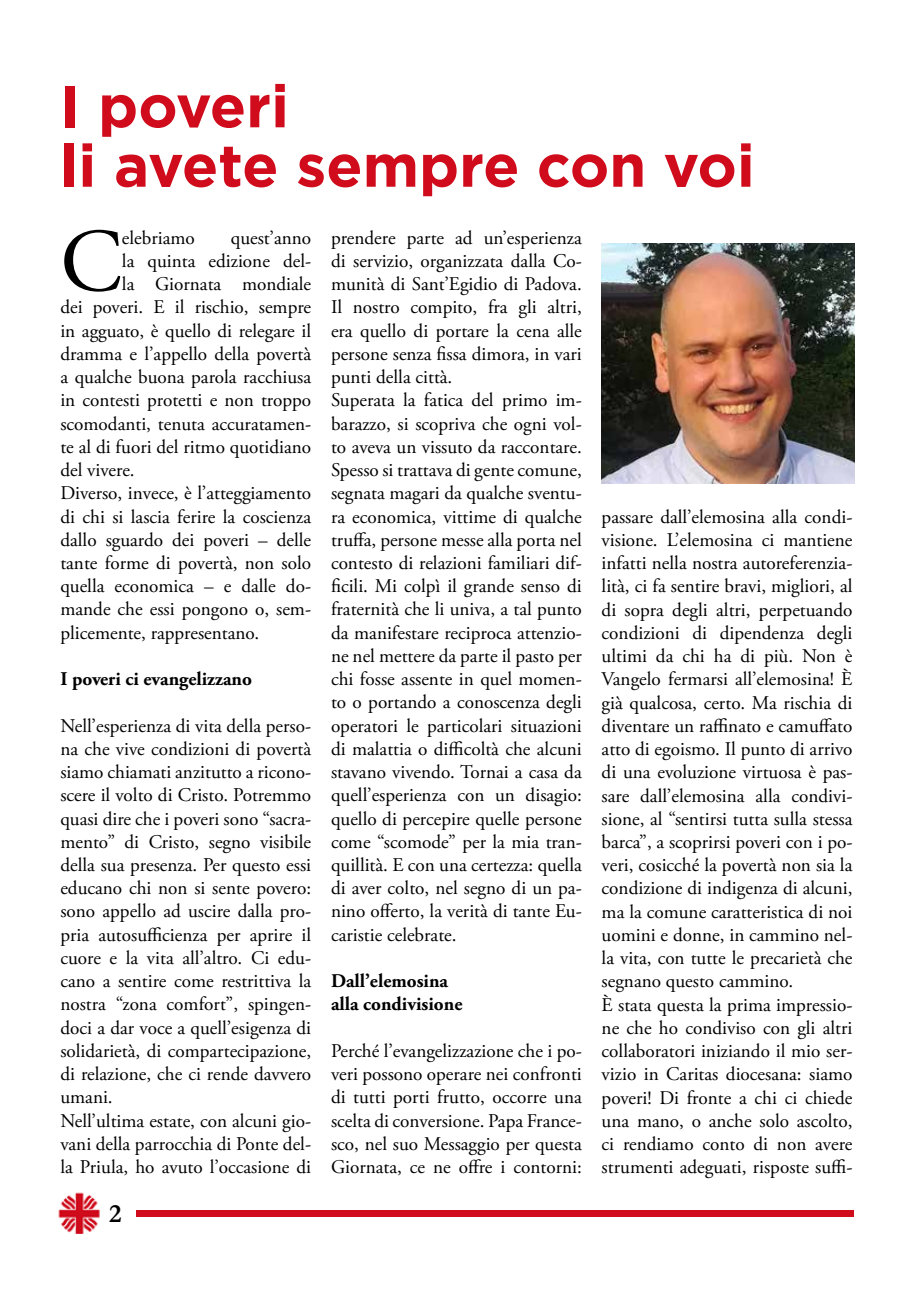
<style>
.page{position:relative;width:906px;height:1289px;background:#fff}
.page>*{position:absolute;margin:0;border:0;box-sizing:border-box;transform-origin:0 0}
.t1{font:89.4px "Adobe Garamond Pro";color:#000}
.t2{font:700 59.4px/59.4px "Gotham";color:#d00b1c}
.t3{font:700 26.4px "Garamond";color:#000}
.t4{font:19.35px/23.2px "Adobe Garamond Pro";color:#000}
.t5{font:700 19.35px/23.2px "Adobe Garamond Pro";color:#000}
</style>
<div class="page">
<img style="left:58px;top:1192px;width:42px;height:41px">
<div style="left:136px;top:1209px;width:718px;height:7px;background:#d00b1c"></div>
<img style="left:601px;top:243px;width:253px;height:240px">
<h2 class="t2" style="left:60px;top:76px;width:696px">I poveri<br>li avete sempre con voi</h2>
<h1 class="t1" style="left:60px;top:208px;width:63px">C</h1>
<p class="t4" style="left:122px;top:227px;width:74px">elebriamo</p>
<p class="t4" style="left:231px;top:227px;width:82px">quest’anno</p>
<p class="t4" style="left:331px;top:227px;width:252px">prendere parte ad un’esperienza di servizio, organizzata dalla Co&shy;munità di Sant’Egidio di Padova.<br>Il nostro compito, fra gli altri, era quello di portare la cena alle persone senza fissa dimora, in vari punti della città.<br>Superata la fatica del primo im&shy;barazzo, si scopriva che ogni vol&shy;to aveva un vissuto da raccontare.<br>Spesso si trattava di gente comune, segnata magari da qualche sventu&shy;ra economica, vittime di qualche truffa, persone messe alla porta nel contesto di relazioni familiari dif&shy;ficili. Mi colpì il grande senso di fraternità che li univa, a tal punto da manifestare reciproca attenzio&shy;ne nel mettere da parte il pasto per chi fosse assente in quel momen&shy;to o portando a conoscenza degli operatori le particolari situazioni di malattia o difficoltà che alcuni stavano vivendo. Tornai a casa da quell’esperienza con un disagio: quello di percepire quelle persone come “scomode” per la mia tran&shy;quillità. E con una certezza: quella di aver colto, nel segno di un pa&shy;nino offerto, la verità di tante Eu&shy;caristie celebrate.</p>
<p class="t5" style="left:331px;top:969px;width:133px">Dall’elemosina alla condivisione</p>
<p class="t4" style="left:331px;top:1039px;width:252px;text-align:justify">Perché l’evangelizzazione che i po&shy;veri possono operare nei confronti di tutti porti frutto, occorre una scelta di conversione. Papa France&shy;sco, nel suo Messaggio per questa Giornata, ce ne offre i contorni:</p>
<p class="t4" style="left:122px;top:250px;width:191px">la quinta edizione del-</p>
<p class="t4" style="left:122px;top:273px;width:191px">la Giornata mondiale</p>
<p class="t4" style="left:60px;top:296px;width:252px">dei poveri. E il rischio, sempre</p>
<p class="t4" style="left:60px;top:319px;width:252px">in agguato, è quello di relegare il</p>
<p class="t4" style="left:60px;top:343px;width:252px">dramma e l’appello della povertà</p>
<p class="t4" style="left:60px;top:366px;width:252px">a qualche buona parola racchiusa</p>
<p class="t4" style="left:60px;top:389px;width:252px">in contesti protetti e non troppo</p>
<p class="t4" style="left:60px;top:412px;width:252px">scomodanti, tenuta accuratamen-</p>
<p class="t4" style="left:60px;top:436px;width:252px">te al di fuori del ritmo quotidiano</p>
<p class="t4" style="left:60px;top:459px;width:76px">del vivere.</p>
<p class="t4" style="left:60px;top:482px;width:252px">Diverso, invece, è l’atteggiamento</p>
<p class="t4" style="left:60px;top:505px;width:252px">di chi si lascia ferire la coscienza</p>
<p class="t4" style="left:60px;top:528px;width:252px">dallo sguardo dei poveri – delle</p>
<p class="t4" style="left:60px;top:552px;width:252px">tante forme di povertà, non solo</p>
<p class="t4" style="left:60px;top:575px;width:252px">quella economica – e dalle do-</p>
<p class="t4" style="left:60px;top:598px;width:252px">mande che essi pongono o, sem-</p>
<p class="t4" style="left:60px;top:621px;width:200px">plicemente, rappresentano.</p>
<p class="t5" style="left:60px;top:667px;width:193px">I poveri ci evangelizzano</p>
<p class="t4" style="left:60px;top:714px;width:252px">Nell’esperienza di vita della perso&shy;na che vive condizioni di povertà siamo chiamati anzitutto a ricono&shy;scere il volto di Cristo. Potremmo quasi dire che i poveri sono “sacra&shy;mento” di Cristo, segno visibile della sua presenza. Per questo essi educano chi non si sente povero: sono appello ad uscire dalla pro&shy;pria autosufficienza per aprire il cuore e la vita all’altro. Ci edu&shy;cano a sentire come restrittiva la nostra “zona comfort”, spingen&shy;doci a dar voce a quell’esigenza di solidarietà, di compartecipazione, di relazione, che ci rende davvero umani.<br>Nell’ultima estate, con alcuni gio&shy;vani della parrocchia di Ponte del&shy;la Priula, ho avuto l’occasione di</p>
<p class="t4" style="left:601px;top:505px;width:252px">passare dall’elemosina alla condi&shy;visione. L’elemosina ci mantiene infatti nella nostra autoreferenzia&shy;lità, ci fa sentire bravi, migliori, al di sopra degli altri, perpetuando condizioni di dipendenza degli ultimi da chi ha di più. Non è Vangelo fermarsi all’elemosina! È già qualcosa, certo. Ma rischia di diventare un raffinato e camuffato atto di egoismo. Il punto di arrivo di una evoluzione virtuosa è pas&shy;sare dall’elemosina alla condivi&shy;sione, al “sentirsi tutta sulla stessa barca”, a scoprirsi poveri con i po&shy;veri, cosicché la povertà non sia la condizione di indigenza di alcuni, ma la comune caratteristica di noi uomini e donne, in cammino nel&shy;la vita, con tutte le precarietà che segnano questo cammino.<br>È stata questa la prima impressio&shy;ne che ho condiviso con gli altri collaboratori iniziando il mio ser&shy;vizio in Caritas diocesana: siamo poveri! Di fronte a chi ci chiede una mano, o anche solo ascolto, ci rendiamo conto di non avere strumenti adeguati, risposte suffi-</p>
<h3 class="t3" style="left:109px;top:1195px;width:14px">2</h3>
</div>
